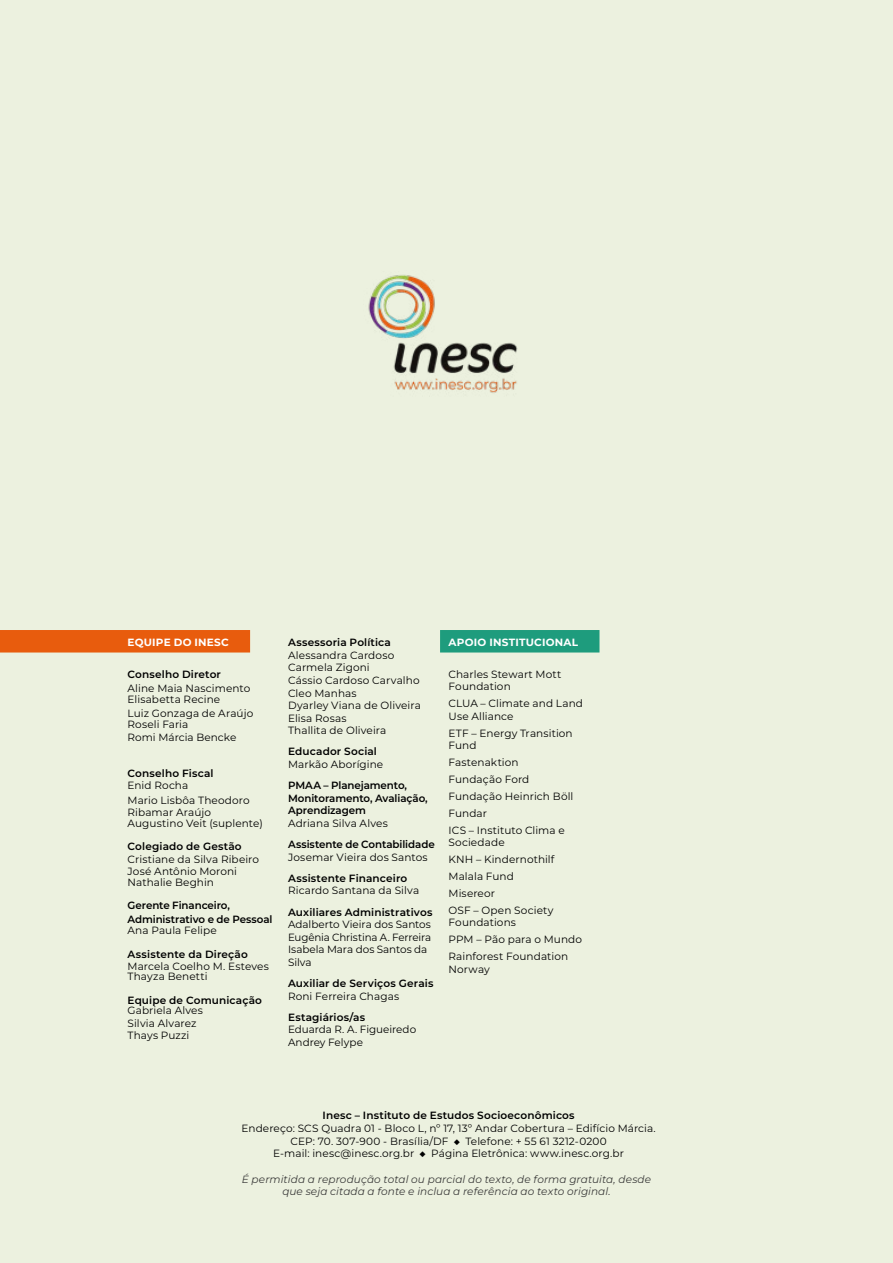
<style>
.page{position:relative;width:893px;height:1263px;background:#ecf1df}
.page>*{position:absolute;margin:0;border:0;box-sizing:border-box;transform-origin:0 0}
.t1{font:10.5px/12.6px "Montserrat";letter-spacing:.01em;color:#000}
.t2{font:600 10.5px/12.6px "Montserrat";letter-spacing:.01em;color:#000}
.t3{font:italic 10.5px/12.6px "Montserrat";letter-spacing:.01em;color:#3c3c3b;text-align:center}
.t4{font:600 10.5px/14.4px "Montserrat";letter-spacing:-.01em;color:#000}
.t5{font:700 10.5px "Montserrat";letter-spacing:.02em;color:#fff}
</style>
<div class="page">
<img style="left:368px;top:275px;width:150px;height:118px">
<div style="left:0;top:630px;width:250px;height:22px;background:#e85c0d"></div>
<div style="left:440px;top:630px;width:159px;height:22px;background:#1e9c7d"></div>
<p class="t5" style="left:128px;top:635px;width:103px">EQUIPE DO INESC</p>
<p class="t2" style="left:128px;top:667px;width:95px">Conselho Diretor</p>
<p class="t1" style="left:128px;top:683px;width:124px;line-height:10.8px">Aline Maia Nascimento<br>Elisabetta Recine</p>
<p class="t1" style="left:128px;top:708px;width:127px;line-height:10.8px">Luiz Gonzaga de Araújo<br>Roseli Faria</p>
<p class="t1" style="left:128px;top:730px;width:110px">Romi Márcia Bencke</p>
<p class="t2" style="left:128px;top:766px;width:88px">Conselho Fiscal</p>
<p class="t1" style="left:128px;top:778px;width:124px;line-height:14.4px">Enid Rocha<br>Mario Lisbôa Theodoro</p>
<p class="t1" style="left:128px;top:807px;width:137px;line-height:10.8px">Ribamar Araújo<br>Augustino Veit (suplente)</p>
<p class="t2" style="left:128px;top:840px;width:116px">Colegiado de Gestão</p>
<p class="t1" style="left:128px;top:852px;width:133px">Cristiane da Silva Ribeiro<br>José Antônio Moroni</p>
<p class="t1" style="left:128px;top:875px;width:88px">Nathalie Beghin</p>
<p class="t4" style="left:128px;top:898px;width:146px">Gerente Financeiro,<br>Administrativo e de Pessoal</p>
<p class="t1" style="left:128px;top:924px;width:91px">Ana Paula Felipe</p>
<p class="t2" style="left:128px;top:947px;width:122px">Assistente da Direção</p>
<p class="t1" style="left:128px;top:960px;width:143px;line-height:10.5px">Marcela Coelho M. Esteves<br>Thayza Benetti</p>
<p class="t2" style="left:128px;top:993px;width:136px">Equipe de Comunicação</p>
<p class="t1" style="left:128px;top:1004px;width:77px">Gabriela Alves<br>Silvia Alvarez<br>Thays Puzzi</p>
<p class="t2" style="left:288px;top:636px;width:104px">Assessoria Política</p>
<p class="t1" style="left:288px;top:648px;width:134px">Alessandra Cardoso<br>Carmela Zigoni<br>Cássio Cardoso Carvalho<br>Cleo Manhas<br>Dyarley Viana de Oliveira<br>Elisa Rosas<br>Thallita de Oliveira</p>
<p class="t2" style="left:288px;top:745px;width:90px">Educador Social</p>
<p class="t1" style="left:288px;top:758px;width:97px">Markão Aborígine</p>
<p class="t2" style="left:288px;top:779px;width:141px">PMAA – Planejamento,<br>Monitoramento, Avaliação,<br>Aprendizagem</p>
<p class="t1" style="left:288px;top:816px;width:101px">Adriana Silva Alves</p>
<p class="t2" style="left:288px;top:837px;width:148px">Assistente de Contabilidade</p>
<p class="t1" style="left:288px;top:850px;width:141px">Josemar Vieira dos Santos</p>
<p class="t2" style="left:288px;top:871px;width:121px">Assistente Financeiro</p>
<p class="t1" style="left:288px;top:884px;width:133px">Ricardo Santana da Silva</p>
<p class="t2" style="left:288px;top:905px;width:146px">Auxiliares Administrativos</p>
<p class="t1" style="left:288px;top:918px;width:145px">Adalberto Vieira dos Santos<br>Eugênia Christina A. Ferreira<br>Isabela Mara dos Santos da<br>Silva</p>
<p class="t2" style="left:288px;top:976px;width:147px">Auxiliar de Serviços Gerais</p>
<p class="t1" style="left:288px;top:989px;width:113px">Roni Ferreira Chagas</p>
<p class="t2" style="left:288px;top:1010px;width:79px">Estagiários/as</p>
<p class="t1" style="left:288px;top:1023px;width:130px">Eduarda R. A. Figueiredo<br>Andrey Felype</p>
<p class="t5" style="left:449px;top:635px;width:131px">APOIO INSTITUCIONAL</p>
<p class="t1" style="left:449px;top:667px;width:114px">Charles Stewart Mott<br>Foundation</p>
<p class="t1" style="left:449px;top:697px;width:136px">CLUA – Climate and Land<br>Use Alliance</p>
<p class="t1" style="left:449px;top:726px;width:126px">ETF – Energy Transition<br>Fund</p>
<p class="t1" style="left:449px;top:754px;width:126px;line-height:16.8px">Fastenaktion<br>Fundação Ford<br>Fundação Heinrich Böll<br>Fundar<br>ICS – Instituto Clima e</p>
<p class="t1" style="left:449px;top:834px;width:107px;line-height:16.8px">Sociedade<br>KNH – Kindernothilf<br>Malala Fund<br>Misereor<br>OSF – Open Society</p>
<p class="t1" style="left:449px;top:914px;width:135px;line-height:16.8px">Foundations<br>PPM – Pão para o Mundo<br>Rainforest Foundation</p>
<p class="t1" style="left:449px;top:962px;width:43px">Norway</p>
<p class="t2" style="left:323px;top:1109px;width:254px">Inesc – Instituto de Estudos Socioeconômicos</p>
<p class="t1" style="left:241px;top:1121px;width:416px;text-align:center">Endereço: SCS Quadra 01 - Bloco L, nº 17, 13º Andar Cobertura – Edifício Márcia.<br>CEP: 70. 307-900 - Brasília/DF ◆ Telefone: + 55 61 3212-0200<br>E-mail: inesc@inesc.org.br ◆ Página Eletrônica: www.inesc.org.br</p>
<p class="t3" style="left:242px;top:1172px;width:411px">É permitida a reprodução total ou parcial do texto, de forma gratuita, desde que seja citada a fonte e inclua a referência ao texto original.</p>
</div>
